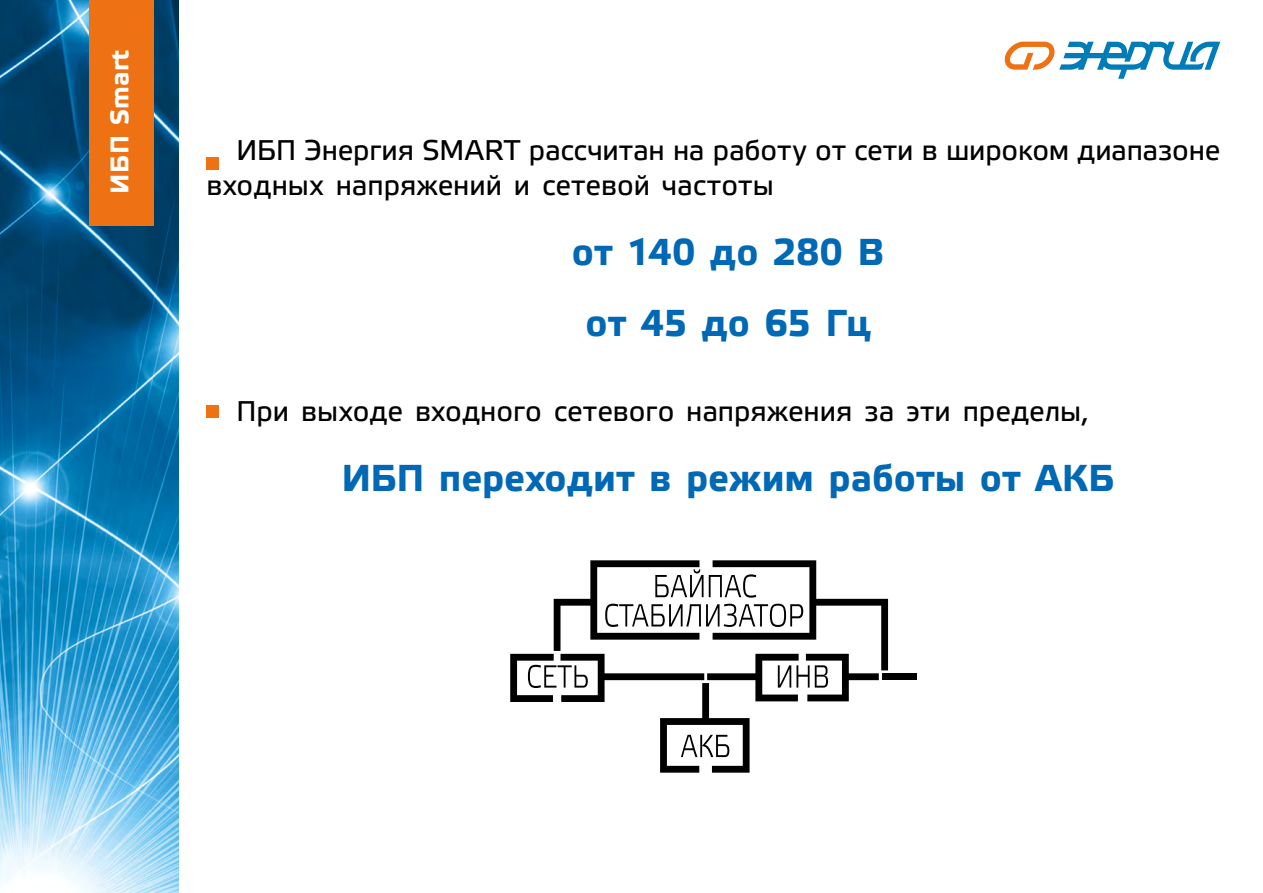
<style>
.page{position:relative;width:1263px;height:893px;background:#fff}
.page>*{position:absolute;margin:0;border:0;box-sizing:border-box;transform-origin:0 0}
.t1{font:700 37.5px/70.5px "Etelka Text Pro";letter-spacing:.005em;color:#0068b4;text-align:center}
.t2{font:28.5px/34.2px "Etelka Text Pro";letter-spacing:-.005em;color:#000}
.t3{font:700 25.5px "Etelka Text Pro";letter-spacing:.01em;color:#fff}
</style>
<div class="page">
<svg style="left:1004px;top:42px;width:216px;height:37px"></svg>
<img style="left:0;top:0;width:179px;height:893px">
<div style="left:89px;top:0;width:64px;height:225px;background:#ee7113"></div>
<div style="left:206px;top:157px;width:13px;height:13px;background:#ee7113"></div>
<div style="left:206px;top:405px;width:13px;height:13px;background:#ee7113"></div>
<div style="left:882px;top:673px;width:34px;height:7px;background:#000"></div>
<svg style="left:510px;top:560px;width:378px;height:213px"></svg>
<p class="t3" style="left:105px;top:194px;width:145px;rotate:-90deg">ИБП Smart</p>
<p class="t2" style="left:206px;top:135px;width:1015px;text-indent:30px">ИБП Энергия SMART рассчитан на работу от сети в широком диапазоне входных напряжений и сетевой частоты</p>
<h1 class="t1" style="left:572px;top:219px;width:314px">от 140 до 280 В от 45 до 65 Гц</h1>
<p class="t2" style="left:236px;top:395px;width:854px">При выходе входного сетевого напряжения за эти пределы,</p>
<h1 class="t1" style="left:341px;top:445px;width:775px">ИБП переходит в режим работы от АКБ</h1>
</div>
